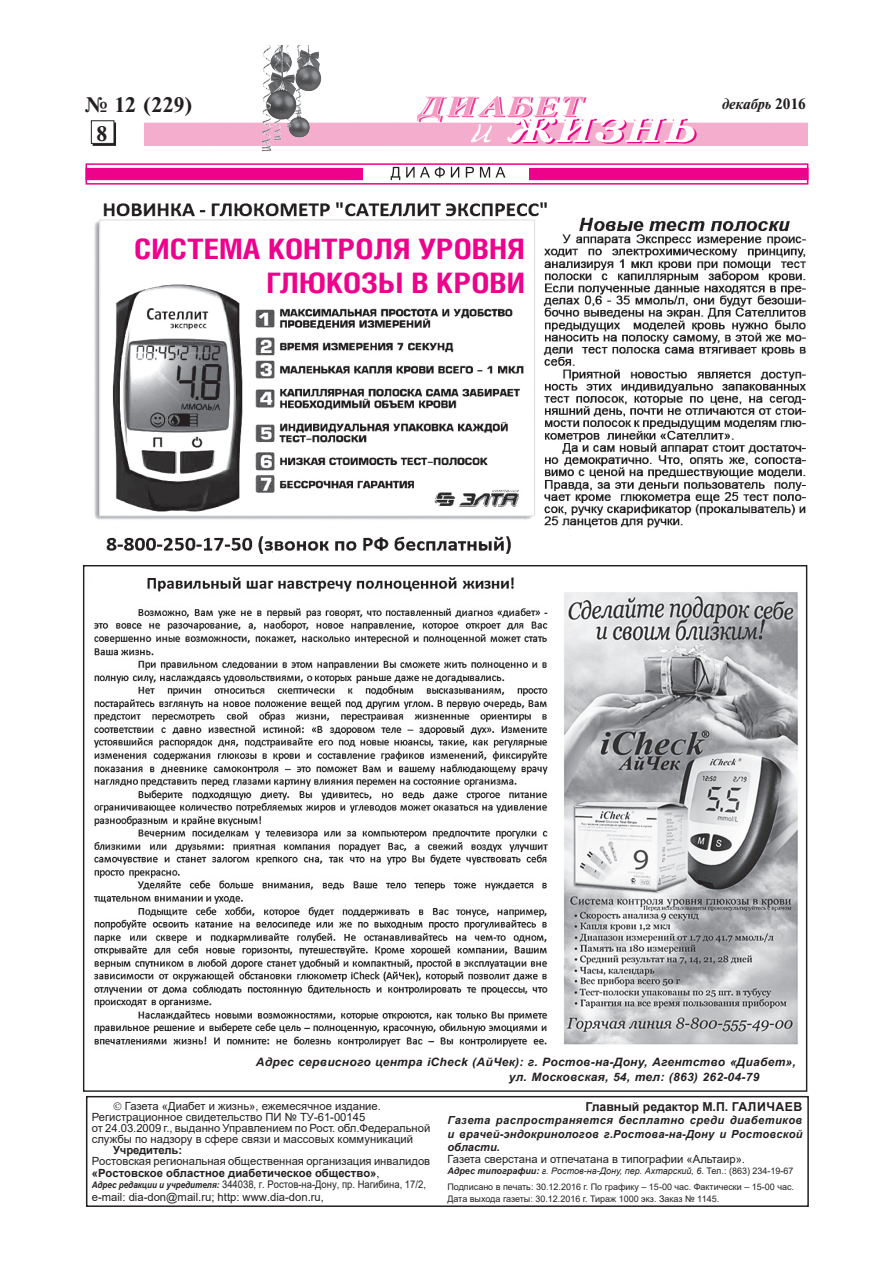
<style>
.page{position:relative;width:893px;height:1263px;background:#fff}
.page>*{position:absolute;margin:0;border:0;box-sizing:border-box;transform-origin:0 0}
.Заголовок{font:700 28.2px/33.8px "Helios Cond C";color:#ed028c;text-align:right;scale:1.15 1}
.t1{font:700 21px "Newton C";color:#231f20}
.t2{font:italic 700 15px "Newton C";letter-spacing:-.005em;color:#231f20}
.t3{font:700 12.3px "Arial";color:#231f20}
.Основной_текст-Arial{font:italic 700 11.55px/14.4px "Arial";letter-spacing:.02em;color:#231f20;scale:1.04 1}
.t4{font:11.25px/10.8px "Arial";color:#231f20}
.t5{font:700 11.25px "Arial";letter-spacing:-.01em;color:#231f20}
.t6{font:italic 700 11.1px/13.4px "Arial";letter-spacing:.02em;color:#231f20;text-align:justify}
.t7{font:10.5px "Arial";color:#231f20;scale:.9 1}
.t8{font:9px "Arial";color:#231f20}
.t9{font:italic 9px "Arial";color:#231f20}
.s1{font-style:normal}
.s2{font-weight:700}
.s3{font-weight:700;font-style:italic;font-size:9px}
</style>
<div class="page">
<img style="left:144px;top:96px;width:664px;height:50px">
<div style="left:93px;top:122px;width:23px;height:24px;border:2px solid #231f20"></div>
<div style="left:91px;top:121px;width:23px;height:22px;background:#fff"></div>
<div style="left:91px;top:120px;width:23px;height:24px;border:1px solid #231f20"></div>
<img style="left:232px;top:45px;width:145px;height:107px">
<img style="left:93px;top:577px;width:705px;height:470px">
<div style="left:86px;top:1096px;width:723px;height:111px;border:2px solid #231f20"></div>
<div style="left:86px;top:163px;width:722px;height:22px;border:2px solid #ed028c"></div>
<div style="left:86px;top:168px;width:722px;height:12px;background:#ed028c"></div>
<div style="left:363px;top:166px;width:165px;height:16px;background:#fff"></div>
<svg style="left:391px;top:167px;width:114px;height:13px"></svg>
<img style="left:94px;top:202px;width:712px;height:352px">
<div style="left:241px;top:229px;width:284px;height:68px;background:#fff"></div>
<div style="left:105px;top:229px;width:273px;height:46px;background:#fff"></div>
<h2 class="t1" style="left:85px;top:93px;width:108px">№ 12 (229)</h2>
<h3 class="t2" style="left:722px;top:96px;width:85px">декабрь <span class="s1">2016</span></h3>
<h2 class="t1" style="left:97px;top:122px;width:12px">8</h2>
<p class="Заголовок" style="left:134px;top:231px;width:341px">СИСТЕМА КОНТРОЛЯ УРОВНЯ<br>ГЛЮКОЗЫ В КРОВИ</p>
<p class="Основной_текст-Arial" style="left:509px;top:1055px;width:277px;text-indent:-253px">Адрес сервисного центра iCheck (АйЧек): г. Ростов‑на-Дону, Агентство «Диабет», ул. Московская, 54, тел: (863) 262‑04‑79</p>
<p class="t3" style="left:585px;top:1098px;width:218px">Главный редактор М.П. ГАЛИЧАЕВ</p>
<p class="t6" style="left:447px;top:1114px;width:357px">Газета распространяется бесплатно среди диабетиков и врачей-эндокринологов г.Ростова-на-Дону и Ростовской области.</p>
<p class="t4" style="left:447px;top:1153px;width:299px">Газета сверстана и отпечатана в типографии «Альтаир».</p>
<p class="t9" style="left:447px;top:1165px;width:348px"><span class="s2">Адрес типографии:</span> г. Ростов-на-Дону, пер. Ахтарский, 6<span class="s1">. Тел.: (863) 234-19-67</span></p>
<p class="t8" style="left:447px;top:1181px;width:348px">Подписано в печать: 30.12.2016 г. По графику – 15-00 час. Фактически – 15-00 час.</p>
<p class="t8" style="left:447px;top:1193px;width:273px">Дата выхода газеты: 30.12.2016 г. Тираж 1000 экз. Заказ № 1145.</p>
<p class="t4" style="left:125px;top:1101px;width:257px">Газета «Диабет и жизнь», ежемесячное издание.</p>
<p class="t4" style="left:92px;top:1112px;width:275px">Регистрационное свидетельство ПИ № ТУ-61-00145</p>
<p class="t4" style="left:92px;top:1122px;width:340px">от 24.03.2009 г., выданно Управлением по Рост. обл.Федеральной службы по надзору в сфере связи и массовых коммуникаций</p>
<p class="t5" style="left:113px;top:1142px;width:71px">Учредитель:</p>
<p class="t4" style="left:92px;top:1155px;width:340px;line-height:11.2px">Ростовская региональная общественная организация инвалидов <span class="s2">«Ростовское областное диабетическое общество»</span>,</p>
<p class="t7" style="left:92px;top:1177px;width:373px"><span class="s3">Адрес редакции и учредителя:</span> 344038, г. Ростов-на-Дону, пр. Нагибина, 17/2,</p>
<p class="t4" style="left:92px;top:1192px;width:234px">е-mail: dia-don@mail.ru; http: www.dia-don.ru,</p>
</div>
